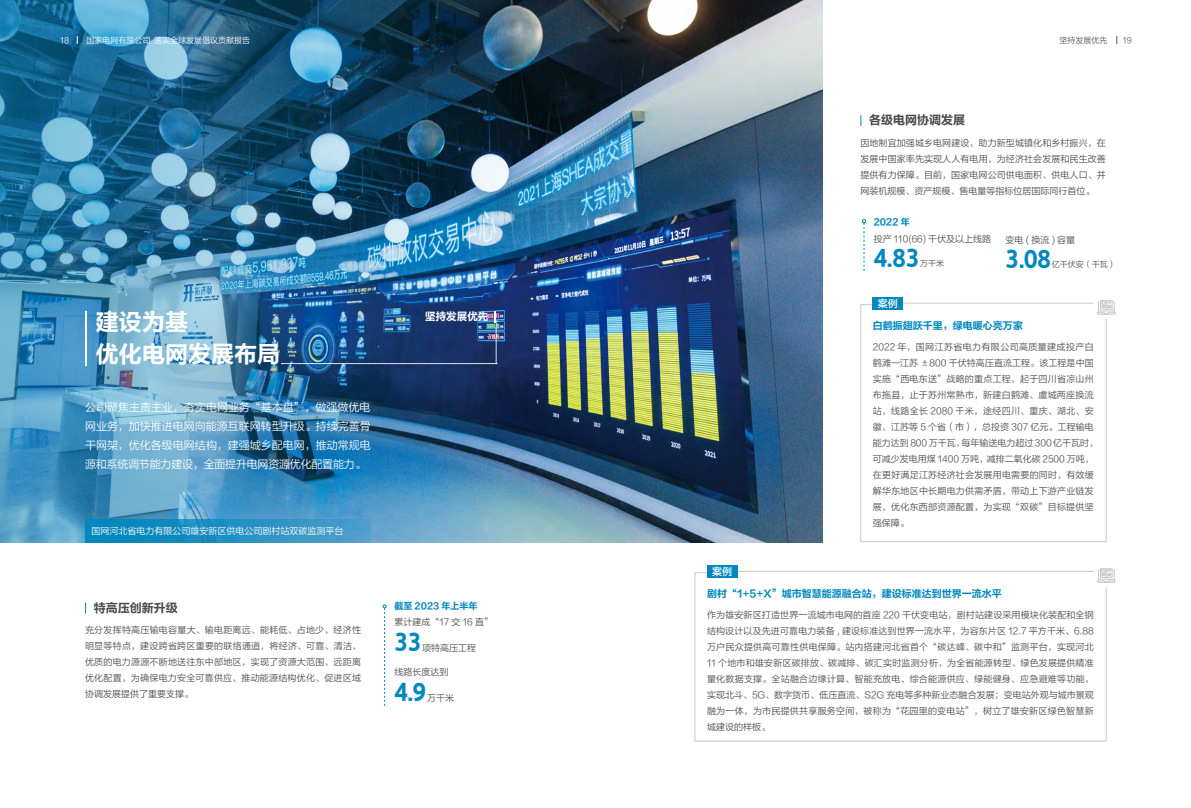
<style>
.page{position:relative;width:1191px;height:808px;background:#fff}
.page>*{position:absolute;margin:0;border:0;box-sizing:border-box;transform-origin:0 0}
.t1{font:25px "FZBAOHTS DA GB1 0";color:#0088bf}
.t2{font:23px/32px "FZLTCHJW GB1 0";color:#fff}
.t3{font:12px "FZLTCHJW GB1 0";color:#4c4948}
.t4{font:11px/19px "FZLTXIHK GBK1 0";letter-spacing:-.02em;color:#fff;text-align:justify}
.t5{font:10.5px "FZLTCHJW GB1 0";color:#fff}
.t6{font:10px "FZLTCHJW GB1 0";color:#0088bf}
.t7{font:10px "FZLTZHJW GB1 0";color:#fff}
.t8{font:9px/16px "FZLTXIHK GBK1 0";letter-spacing:.025em;color:#4c4948;text-align:justify}
.t9{font:9px "FZLTXIHK GBK1 0";color:#fff}
.t10{font:9px "FZLTXIHK GBK1 0";color:#4c4948}
.t11{font:9px "FZLTCHJW GB1 0";color:#0088bf}
.t12{font:8px "FZLTXIHK GBK1 0";color:#fff}
.t13{font:8px "FZLTXIHK GBK1 0";color:#4c4948}
.t14{font:8px "FZLTXIHK GBK1 0";color:#595757}
</style>
<div class="page">
<img style="left:595px;top:0;width:227px;height:542px">
<img style="left:0;top:0;width:595px;height:542px">
<svg style="left:862px;top:219px;width:3px;height:52px"></svg>
<svg style="left:860px;top:304px;width:246px;height:238px"></svg>
<hr style="left:892px;top:303px;width:201px;height:1px;background:#c9c9c9">
<svg style="left:1096px;top:300px;width:19px;height:15px"></svg>
<div style="left:873px;top:297px;width:30px;height:13px;background:#0088bf"></div>
<svg style="left:383px;top:605px;width:3px;height:101px"></svg>
<svg style="left:694px;top:572px;width:412px;height:169px"></svg>
<hr style="left:726px;top:571px;width:367px;height:1px;background:#c9c9c9">
<svg style="left:1096px;top:568px;width:19px;height:15px"></svg>
<div style="left:707px;top:566px;width:30px;height:12px;background:#0088bf"></div>
<div style="left:86px;top:519px;width:285px;height:23px;background:linear-gradient(to right,#0084bc,#509dcb)"></div>
<hr style="left:85px;top:311px;width:2px;height:55px;background:#fff">
<img style="left:281px;top:311px;width:216px;height:53px">
<p class="t12" style="left:60px;top:36px;width:10px">18</p>
<p class="t12" style="left:86px;top:36px;width:165px">国家电网有限公司 落实全球发展倡议贡献报告</p>
<p class="t14" style="left:1059px;top:36px;width:49px">坚持发展优先</p>
<p class="t14" style="left:1123px;top:36px;width:10px">19</p>
<h3 class="t3" style="left:869px;top:113px;width:97px">各级电网协调发展</h3>
<p class="t8" style="left:860px;top:135px;width:247px">因地制宜加强城乡电网建设，助力新型城镇化和乡村振兴，在发展中国家率先实现人人有电用，为经济社会发展和民生改善提供有力保障。目前，国家电网公司供电面积、供电人口、并网装机规模、资产规模、售电量等指标位居国际同行首位。</p>
<p class="t11" style="left:873px;top:216px;width:37px">2022 年</p>
<p class="t10" style="left:873px;top:234px;width:119px">投产 110(66) 千伏及以上线路</p>
<p class="t8" style="left:1005px;top:232px;width:71px">变电 ( 换流 ) 容量</p>
<h1 class="t1" style="left:873px;top:245px;width:47px">4.83</h1>
<p class="t13" style="left:920px;top:259px;width:25px">万千米</p>
<h1 class="t1" style="left:1005px;top:246px;width:47px">3.08</h1>
<p class="t13" style="left:1052px;top:260px;width:65px">亿千伏安（千瓦）</p>
<h2 class="t2" style="left:96px;top:308px;width:185px">建设为基<br>优化电网发展布局</h2>
<p class="t5" style="left:425px;top:311px;width:65px">坚持发展优先</p>
<p class="t4" style="left:85px;top:398px;width:287px">公司聚焦主责主业，夯实电网业务“基本盘”，做强做优电网业务，加快推进电网向能源互联网转型升级。持续完善骨干网架，优化各级电网结构，建强城乡配电网，推动常规电源和系统调节能力建设，全面提升电网资源优化配置能力。</p>
<p class="t9" style="left:91px;top:526px;width:254px">国网河北省电力有限公司雄安新区供电公司剧村站双碳监测平台</p>
<h3 class="t3" style="left:94px;top:601px;width:85px">特高压创新升级</h3>
<p class="t8" style="left:85px;top:622px;width:277px">充分发挥特高压输电容量大、输电距离远、能耗低、占地少、经济性明显等特点，建设跨省跨区重要的联络通道，将经济、可靠、清洁、优质的电力源源不断地送往东中部地区，实现了资源大范围、远距离优化配置，为确保电力安全可靠供应、推动能源结构优化、促进区域协调发展提供了重要支撑。</p>
<p class="t11" style="left:394px;top:601px;width:85px">截至 2023 年上半年</p>
<p class="t8" style="left:394px;top:614px;width:100px">累计建成“17 交 16 直”</p>
<h1 class="t1" style="left:394px;top:628px;width:28px">33</h1>
<p class="t8" style="left:422px;top:640px;width:55px">项特高压工程</p>
<h1 class="t1" style="left:394px;top:678px;width:33px">4.9</h1>
<p class="t8" style="left:427px;top:690px;width:28px">万千米</p>
<p class="t8" style="left:394px;top:665px;width:55px">线路长度达到</p>
<p class="t7" style="left:878px;top:298px;width:21px">案例</p>
<p class="t6" style="left:873px;top:320px;width:151px">白鹤振翅跃千里，绿电暖心亮万家</p>
<p class="t7" style="left:712px;top:566px;width:21px">案例</p>
<p class="t8" style="left:873px;top:339px;width:227px;text-align:left">2022 年，国网江苏省电力有限公司高质量建成投产白鹤滩—江苏 ±800 千伏特高压直流工程。该工程是中国实施“西电东送”战略的重点工程，起于四川省凉山州布拖县，止于苏州常熟市，新建白鹤滩、虞城两座换流站，线路全长 2080 千米，途经四川、重庆、湖北、安徽、江苏等 5 个省（市），总投资 307 亿元。工程输电能力达到 800 万千瓦，每年输送电力超过 300 亿千瓦时，可减少发电用煤 1400 万吨，减排二氧化碳 2500 万吨，在更好满足江苏经济社会发展用电需要的同时，有效缓解华东地区中长期电力供需矛盾，带动上下游产业链发展，优化东西部资源配置，为实现“双碳”目标提供坚强保障。</p>
<p class="t6" style="left:707px;top:588px;width:296px">剧村“1+5+X”城市智慧能源融合站，建设标准达到世界一流水平</p>
<p class="t8" style="left:707px;top:607px;width:388px">作为雄安新区打造世界一流城市电网的首座 220 千伏变电站，剧村站建设采用模块化装配和全钢结构设计以及先进可靠电力装备 , 建设标准达到世界一流水平，为容东片区 12.7 平方千米、6.88万户民众提供高可靠性供电保障。站内搭建河北省首个“碳达峰、碳中和”监测平台，实现河北11 个地市和雄安新区碳排放、碳减排、碳汇实时监测分析，为全省能源转型、绿色发展提供精准量化数据支撑。全站融合边缘计算、智能充放电、综合能源供应、绿能健身、应急避难等功能，实现北斗、5G、数字货币、低压直流、S2G 充电等多种新业态融合发展；变电站外观与城市景观融为一体，为市民提供共享服务空间，被称为“花园里的变电站”，树立了雄安新区绿色智慧新城建设的样板。</p>
</div>
